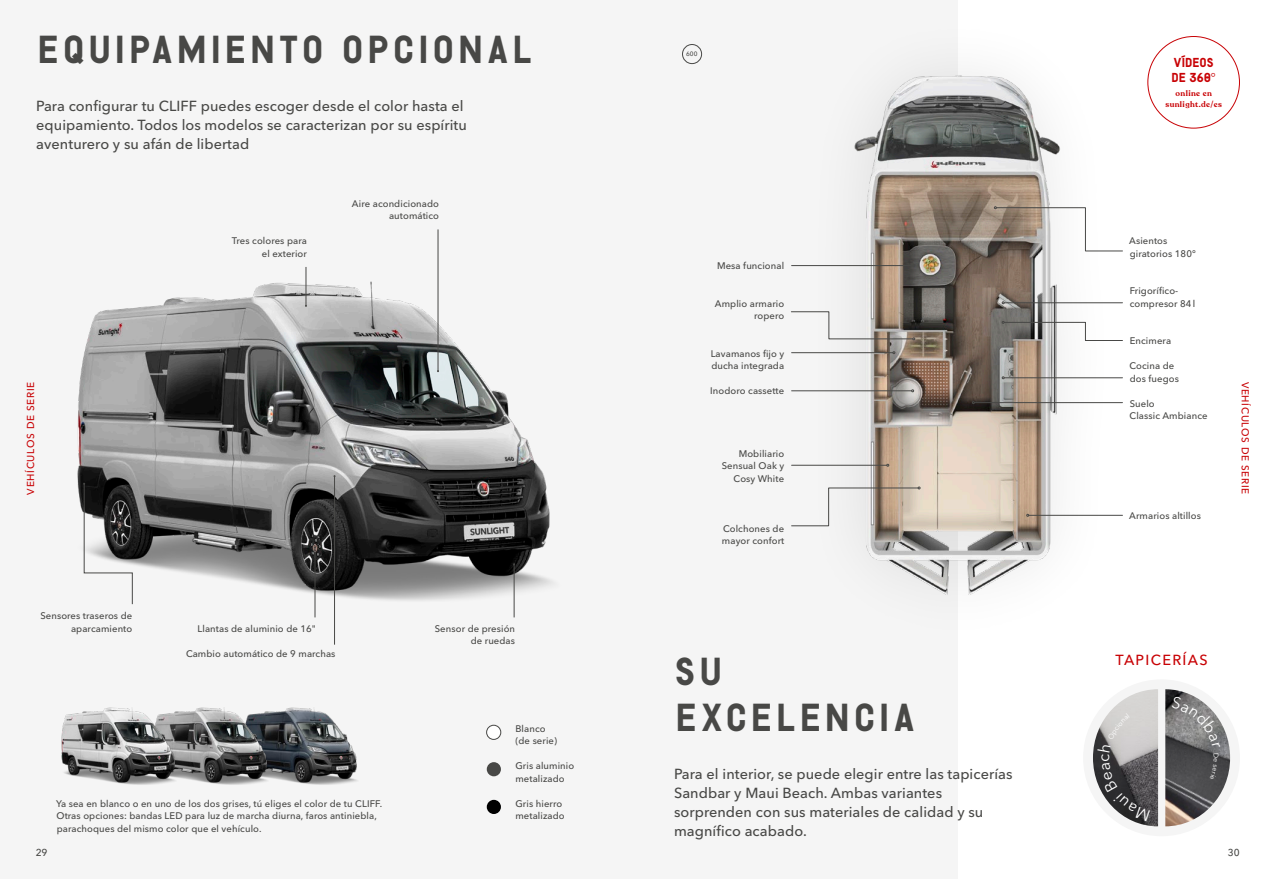
<style>
.page{position:relative;width:1276px;height:879px;background:#fff}
.page>*{position:absolute;margin:0;border:0;box-sizing:border-box;transform-origin:0 0}
.t1{font:700 39px/46.8px "Raw";letter-spacing:.15em;color:#484846}
.t2{font:500 14.5px/19px "Avenir Next LT Pro";letter-spacing:.005em;color:#484846}
.t3{font:500 14.5px "Avenir Next LT Pro";letter-spacing:.09em;color:#c80205}
.t4{font:700 13px/15px "Raw";letter-spacing:.05em;color:#c80205}
.t5{font:500 10px "Avenir Next LT Pro";letter-spacing:.07em;color:#c80205}
.t6{font:500 10px "Avenir Next LT Pro";color:#484846}
.t7{font:500 9.5px/12.5px "Avenir Next LT Pro";letter-spacing:.01em;color:#484846}
.t8{font:600 8px/11px "Recoleta";letter-spacing:.05em;color:#c80205;text-align:center}
.t9{font:500 6.3px "Avenir Next LT Pro";color:#484846}
</style>
<div class="page">
<div style="left:0;top:0;width:957px;height:879px;background:#f5f5f5"></div>
<div style="left:1083px;top:679px;width:157px;height:157px;background:#f5f5f5;border-radius:50%"></div>
<img style="left:791px;top:29px;width:332px;height:601px">
<img style="left:77px;top:229px;width:476px;height:389px">
<img style="left:309px;top:708px;width:49px;height:77px">
<img style="left:217px;top:707px;width:92px;height:78px">
<img style="left:61px;top:707px;width:156px;height:78px">
<img style="left:1165px;top:689px;width:65px;height:137px">
<img style="left:1093px;top:689px;width:65px;height:137px">
<hr style="left:791px;top:265px;width:121px;height:1px;background:#484846">
<svg style="left:791px;top:311px;width:124px;height:29px"></svg>
<hr style="left:791px;top:465px;width:96px;height:1px;background:#484846">
<svg style="left:791px;top:487px;width:129px;height:39px"></svg>
<svg style="left:994px;top:206px;width:129px;height:45px"></svg>
<svg style="left:1002px;top:321px;width:121px;height:20px"></svg>
<hr style="left:1028px;top:515px;width:94px;height:1px;background:#484846">
<hr style="left:974px;top:402px;width:148px;height:1px;background:#484846">
<hr style="left:1004px;top:302px;width:118px;height:1px;background:#484846">
<hr style="left:1004px;top:377px;width:118px;height:1px;background:#484846">
<hr style="left:791px;top:352px;width:102px;height:1px;background:#484846">
<hr style="left:791px;top:390px;width:120px;height:1px;background:#484846">
<div style="left:487px;top:762px;width:14px;height:14px;background:#484846;border-radius:50%"></div>
<div style="left:487px;top:800px;width:14px;height:14px;background:#000;border-radius:50%"></div>
<div style="left:486px;top:725px;width:15px;height:14px;background:#fff;border-radius:50%"></div>
<div style="left:486px;top:725px;width:15px;height:14px;border:1px solid #484846;border-radius:50%"></div>
<svg style="left:83px;top:483px;width:50px;height:121px"></svg>
<hr style="left:334px;top:476px;width:1px;height:168px;background:#484846">
<hr style="left:315px;top:547px;width:1px;height:70px;background:#484846">
<hr style="left:514px;top:564px;width:1px;height:53px;background:#484846">
<hr style="left:438px;top:229px;width:1px;height:142px;background:#484846">
<hr style="left:306px;top:267px;width:1px;height:39px;background:#484846">
<div style="left:682px;top:44px;width:20px;height:20px;border:1px solid #484846;border-radius:50%"></div>
<svg style="left:1171px;top:696px;width:49px;height:84px;background:#717172"></svg>
<svg style="left:1097px;top:713px;width:53px;height:108px;background:#838183"></svg>
<h1 class="t1" style="left:39px;top:25px;width:494px">EQUIPAMIENTO OPCIONAL</h1>
<h2 class="t2" style="left:36px;top:96px;width:432px">Para configurar tu CLIFF puedes escoger desde el color hasta el equipamiento. Todos los modelos se caracterizan por su espíritu aventurero y su afán de libertad</h2>
<p class="t5" style="left:25px;top:494px;width:114px;rotate:-90deg">VEHÍCULOS DE SERIE</p>
<p class="t7" style="left:40px;top:610px;width:93px;text-align:right">Sensores traseros de aparcamiento</p>
<p class="t7" style="left:232px;top:235px;width:77px;text-align:right">Tres colores para el exterior</p>
<p class="t7" style="left:352px;top:197px;width:89px;text-align:right">Aire acondicionado automático</p>
<p class="t7" style="left:197px;top:622px;width:120px">Llantas de aluminio de 16"</p>
<p class="t7" style="left:186px;top:647px;width:151px">Cambio automático de 9 marchas</p>
<p class="t7" style="left:435px;top:622px;width:82px;text-align:right">Sensor de presión de ruedas</p>
<p class="t7" style="left:515px;top:722px;width:43px">Blanco (de serie)</p>
<p class="t7" style="left:56px;top:797px;width:328px">Ya sea en blanco o en uno de los dos grises, tú eliges el color de tu CLIFF.<br>Otras opciones: bandas LED para luz de marcha diurna, faros antiniebla, parachoques del mismo color que el vehículo.</p>
<p class="t7" style="left:515px;top:760px;width:60px">Gris aluminio metalizado</p>
<p class="t7" style="left:515px;top:797px;width:51px">Gris hierro metalizado</p>
<p class="t9" style="left:686px;top:50px;width:13px">600</p>
<p class="t7" style="left:717px;top:260px;width:69px">Mesa funcional</p>
<p class="t7" style="left:715px;top:297px;width:71px;text-align:right">Amplio armario ropero</p>
<p class="t7" style="left:710px;top:347px;width:75px">Lavamanos fijo y ducha integrada</p>
<p class="t7" style="left:710px;top:385px;width:75px">Inodoro cassette</p>
<p class="t7" style="left:721px;top:447px;width:64px;text-align:right">Mobiliario<br>Sensual Oak y<br>Cosy White</p>
<p class="t7" style="left:722px;top:522px;width:64px">Colchones de mayor confort</p>
<h1 class="t1" style="left:676px;top:646px;width:239px">SU<br>EXCELENCIA</h1>
<h2 class="t2" style="left:674px;top:764px;width:340px">Para el interior, se puede elegir entre las tapicerías Sandbar y Maui Beach. Ambas variantes sorprenden con sus materiales de calidad y su magnífico acabado.</h2>
<h3 class="t4" style="left:1171px;top:54px;width:45px">VÍDEOS de 360°</h3>
<p class="t8" style="left:1165px;top:88px;width:58px">online en sunlight.de/es</p>
<p class="t7" style="left:1129px;top:235px;width:68px">Asientos giratorios 180°</p>
<p class="t7" style="left:1129px;top:285px;width:67px">Frigorífico&shy;compresor 84l</p>
<p class="t7" style="left:1129px;top:335px;width:43px">Encimera</p>
<p class="t7" style="left:1129px;top:360px;width:51px">Cocina de dos fuegos</p>
<p class="t7" style="left:1129px;top:397px;width:80px">Suelo<br>Classic Ambiance</p>
<p class="t7" style="left:1129px;top:510px;width:73px">Armarios altillos</p>
<p class="t5" style="left:1251px;top:381px;width:114px;rotate:90deg">VEHÍCULOS DE SERIE</p>
<h2 class="t3" style="left:1115px;top:651px;width:94px">TAPICERÍAS</h2>
<p class="t6" style="left:36px;top:846px;width:13px">29</p>
<p class="t6" style="left:1228px;top:846px;width:13px">30</p>
</div>
